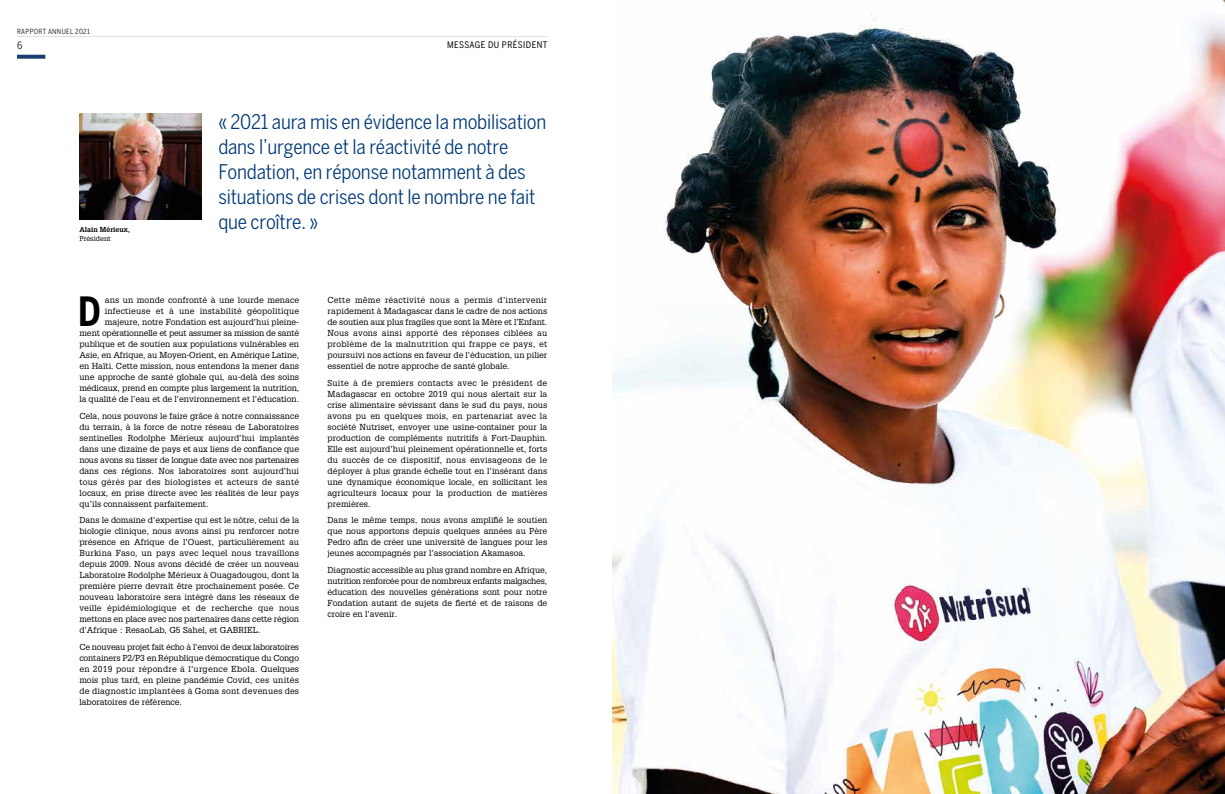
<style>
.page{position:relative;width:1225px;height:794px;background:#fff}
.page>*{position:absolute;margin:0;border:0;box-sizing:border-box;transform-origin:0 0}
.t1{font:700 40px "Benton Sans Condensed";color:#000;scale:.9 1}
.t2{font:20px/25px "Benton Sans Condensed";letter-spacing:-.01em;color:#003a78}
.t3{font:10px "Benton Sans Condensed";color:#000}
.t4{font:9px "Benton Sans Condensed";letter-spacing:.05em;color:#000}
.t5{font:8.5px/11px "Glypha LT Std";color:#000;text-align:justify}
.t6{font:7px "Benton Sans Condensed";letter-spacing:.05em;color:#000}
.t7{font:700 7px "Glypha LT Std";color:#000}
.t8{font:7px "Glypha LT Std";color:#000}
</style>
<div class="page">
<hr style="left:17px;top:36px;width:530px;height:1px;background:#e1dfdf">
<svg style="left:17px;top:55px;width:28px;height:4px"></svg>
<img style="left:612px;top:0;width:613px;height:794px">
<img style="left:79px;top:113px;width:122px;height:106px">
<p class="t6" style="left:17px;top:27px;width:74px">RAPPORT ANNUEL 2021</p>
<p class="t3" style="left:17px;top:39px;width:7px">6</p>
<p class="t7" style="left:79px;top:225px;width:52px">Alain Mérieux,</p>
<p class="t8" style="left:79px;top:234px;width:33px">Président</p>
<p class="t4" style="left:447px;top:39px;width:102px">MESSAGE DU PRÉSIDENT</p>
<h2 class="t2" style="left:218px;top:109px;width:329px">« 2021 aura mis en évidence la mobilisation dans l’urgence et la réactivité de notre Fondation, en réponse notamment à des situations de crises dont le nombre ne fait que croître. »</h2>
<h1 class="t1" style="left:78px;top:286px;width:27px">D</h1>
<p class="t5" style="left:79px;top:294px;width:221px;text-align:right">ans un monde confronté à une lourde menace infectieuse et à une instabilité géopolitique majeure, notre Fondation est aujourd’hui pleine-<br>ment opérationnelle et peut assumer sa mission de santé publique et de soutien aux populations vulnérables en Asie, en Afrique, au Moyen-Orient, en Amérique Latine, en Haïti. Cette mission, nous entendons la mener dans une approche de santé globale qui, au-delà des soins médicaux, prend en compte plus largement la nutrition, la qualité de l’eau et de l’environnement et l’éducation.</p>
<p class="t5" style="left:79px;top:410px;width:221px">Cela, nous pouvons le faire grâce à notre connaissance du terrain, à la force de notre réseau de Laboratoires sentinelles Rodolphe Mérieux aujourd’hui implantés dans une dizaine de pays et aux liens de confiance que nous avons su tisser de longue date avec nos partenaires dans ces régions. Nos laboratoires sont aujourd’hui tous gérés par des biologistes et acteurs de santé locaux, en prise directe avec les réalités de leur pays qu’ils connaissent parfaitement.</p>
<p class="t5" style="left:79px;top:514px;width:221px">Dans le domaine d’expertise qui est le nôtre, celui de la biologie clinique, nous avons ainsi pu renforcer notre présence en Afrique de l’Ouest, particulièrement au Burkina Faso, un pays avec lequel nous travaillons depuis 2009. Nous avons décidé de créer un nouveau Laboratoire Rodolphe Mérieux à Ouagadougou, dont la première pierre devrait être prochainement posée. Ce nouveau laboratoire sera intégré dans les réseaux de veille épidémiologique et de recherche que nous mettons en place avec nos partenaires dans cette région d’Afrique : ResaoLab, G5 Sahel, et GABRIEL.</p>
<p class="t5" style="left:79px;top:641px;width:221px">Ce nouveau projet fait écho à l’envoi de deux laboratoires containers P2/P3 en République démocratique du Congo en 2019 pour répondre à l’urgence Ebola. Quelques mois plus tard, en pleine pandémie Covid, ces unités de diagnostic implantées à Goma sont devenues des laboratoires de référence.</p>
<p class="t5" style="left:327px;top:294px;width:221px">Cette même réactivité nous a permis d’intervenir rapidement à Madagascar dans le cadre de nos actions de soutien aux plus fragiles que sont la Mère et l’Enfant.<br>Nous avons ainsi apporté des réponses ciblées au problème de la malnutrition qui frappe ce pays, et poursuivi nos actions en faveur de l’éducation, un pilier essentiel de notre approche de santé globale.</p>
<p class="t5" style="left:327px;top:377px;width:221px">Suite à de premiers contacts avec le président de Madagascar en octobre 2019 qui nous alertait sur la crise alimentaire sévissant dans le sud du pays, nous avons pu en quelques mois, en partenariat avec la société Nutriset, envoyer une usine-container pour la production de compléments nutritifs à Fort-Dauphin.<br>Elle est aujourd’hui pleinement opérationnelle et, forts du succès de ce dispositif, nous envisageons de le déployer à plus grande échelle tout en l’insérant dans une dynamique économique locale, en sollicitant les agriculteurs locaux pour la production de matières premières.</p>
<p class="t5" style="left:327px;top:514px;width:221px">Dans le même temps, nous avons amplifié le soutien que nous apportons depuis quelques années au Père Pedro afin de créer une université de langues pour les jeunes accompagnés par l’association Akamasoa.</p>
<p class="t5" style="left:327px;top:564px;width:221px">Diagnostic accessible au plus grand nombre en Afrique, nutrition renforcée pour de nombreux enfants malgaches, éducation des nouvelles générations sont pour notre Fondation autant de sujets de fierté et de raisons de croire en l’avenir.</p>
</div>
